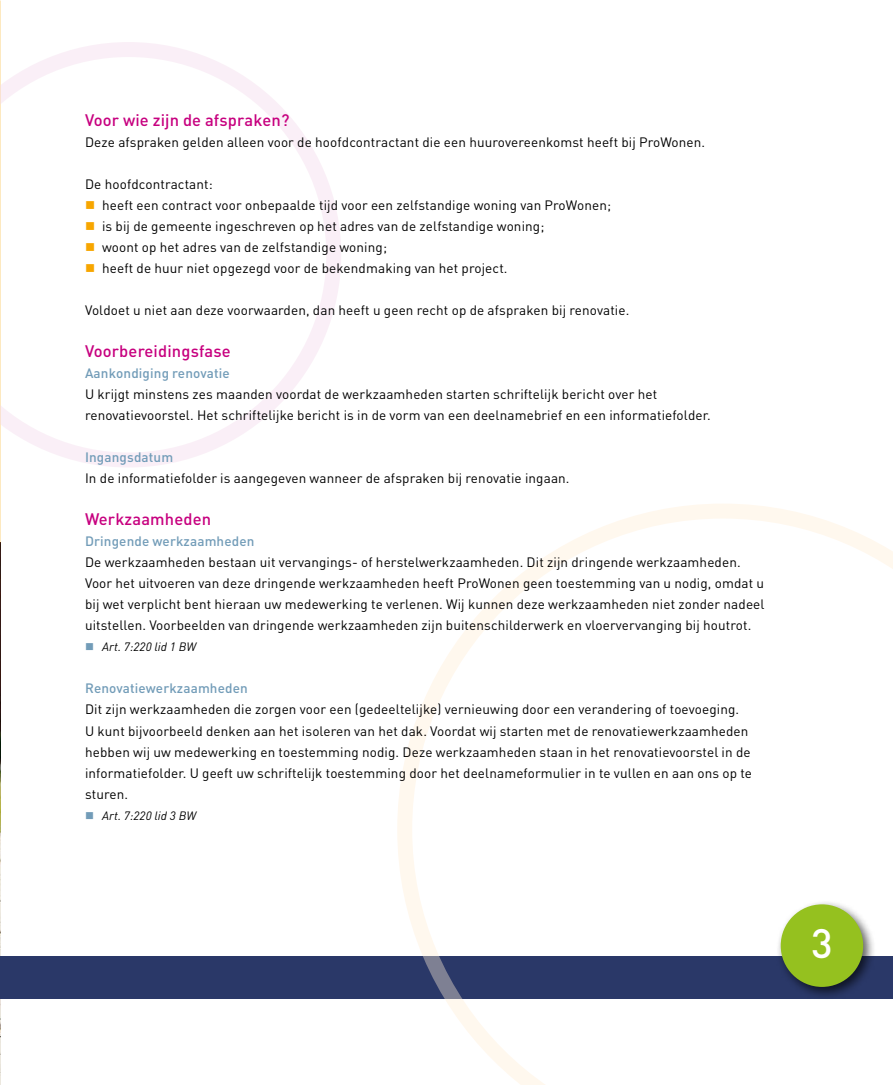
<style>
.page{position:relative;width:893px;height:1085px;background:#fff}
.page>*{position:absolute;margin:0;border:0;box-sizing:border-box;transform-origin:0 0}
.t1{font:500 40.5px "DIN";color:#fff}
.t2{font:500 16.5px "DIN";letter-spacing:.01em;color:#c7017f}
.t3{font:13.5px/21px "DIN";letter-spacing:.01em;color:#000}
.t4{font:500 13.5px "DIN";letter-spacing:.01em;color:#729cb8}
.t5{font:italic 12px "DIN";letter-spacing:.01em;color:#000}
</style>
<div class="page">
<img style="left:0;top:542px;width:1px;height:542px">
<svg style="left:0;top:42px;width:341px;height:425px"></svg>
<div style="left:0;top:956px;width:893px;height:42px;background:#2a3868"></div>
<svg style="left:397px;top:504px;width:496px;height:580px"></svg>
<div style="left:776px;top:899px;width:100px;height:100px;background:#000;opacity:.65"></div>
<div style="left:781px;top:904px;width:82px;height:82px;background:#95c11f;border-radius:50%"></div>
<svg style="left:86px;top:201px;width:8px;height:8px"></svg>
<svg style="left:86px;top:222px;width:8px;height:8px"></svg>
<svg style="left:86px;top:243px;width:8px;height:8px"></svg>
<svg style="left:86px;top:264px;width:8px;height:8px"></svg>
<p class="t2" style="left:85px;top:110px;width:206px">Voor wie zijn de afspraken?</p>
<p class="t3" style="left:85px;top:131px;width:622px">Deze afspraken gelden alleen voor de hoofdcontractant die een huurovereenkomst heeft bij ProWonen.</p>
<p class="t3" style="left:102px;top:173px;width:511px;text-indent:-17px">De hoofdcontractant:<br>heeft een contract voor onbepaalde tijd voor een zelfstandige woning van ProWonen; is bij de gemeente ingeschreven op het adres van de zelfstandige woning;<br>woont op het adres van de zelfstandige woning;<br>heeft de huur niet opgezegd voor de bekendmaking van het project.</p>
<p class="t3" style="left:85px;top:299px;width:546px">Voldoet u niet aan deze voorwaarden, dan heeft u geen recht op de afspraken bij renovatie.</p>
<p class="t2" style="left:85px;top:341px;width:147px">Voorbereidingsfase</p>
<p class="t4" style="left:85px;top:365px;width:146px">Aankondiging renovatie</p>
<p class="t3" style="left:85px;top:383px;width:627px">U krijgt minstens zes maanden voordat de werkzaamheden starten schriftelijk bericht over het renovatievoorstel. Het schriftelijke bericht is in de vorm van een deelnamebrief en een informatiefolder.</p>
<p class="t4" style="left:85px;top:449px;width:90px">Ingangsdatum</p>
<p class="t3" style="left:85px;top:467px;width:486px">In de informatiefolder is aangegeven wanneer de afspraken bij renovatie ingaan.</p>
<p class="t2" style="left:85px;top:509px;width:128px">Werkzaamheden</p>
<p class="t4" style="left:85px;top:533px;width:171px">Dringende werkzaamheden</p>
<p class="t3" style="left:85px;top:551px;width:681px">De werkzaamheden bestaan uit vervangings- of herstelwerkzaamheden. Dit zijn dringende werkzaamheden.<br>Voor het uitvoeren van deze dringende werkzaamheden heeft ProWonen geen toestemming van u nodig, omdat u bij wet verplicht bent hieraan uw medewerking te verlenen. Wij kunnen deze werkzaamheden niet zonder nadeel uitstellen. Voorbeelden van dringende werkzaamheden zijn buitenschilderwerk en vloervervanging bij houtrot.</p>
<p class="t5" style="left:102px;top:639px;width:96px">Art. 7:220 lid 1 BW</p>
<p class="t4" style="left:85px;top:680px;width:164px">Renovatiewerkzaamheden</p>
<p class="t3" style="left:85px;top:698px;width:669px">Dit zijn werkzaamheden die zorgen voor een (gedeeltelijke) vernieuwing door een verandering of toevoeging.<br>U kunt bijvoorbeeld denken aan het isoleren van het dak. Voordat wij starten met de renovatiewerkzaamheden hebben wij uw medewerking en toestemming nodig. Deze werkzaamheden staan in het renovatievoorstel in de informatiefolder. U geeft uw schriftelijk toestemming door het deelnameformulier in te vullen en aan ons op te sturen.</p>
<p class="t5" style="left:102px;top:807px;width:96px">Art. 7:220 lid 3 BW</p>
<h1 class="t1" style="left:811px;top:917px;width:23px">3</h1>
</div>
